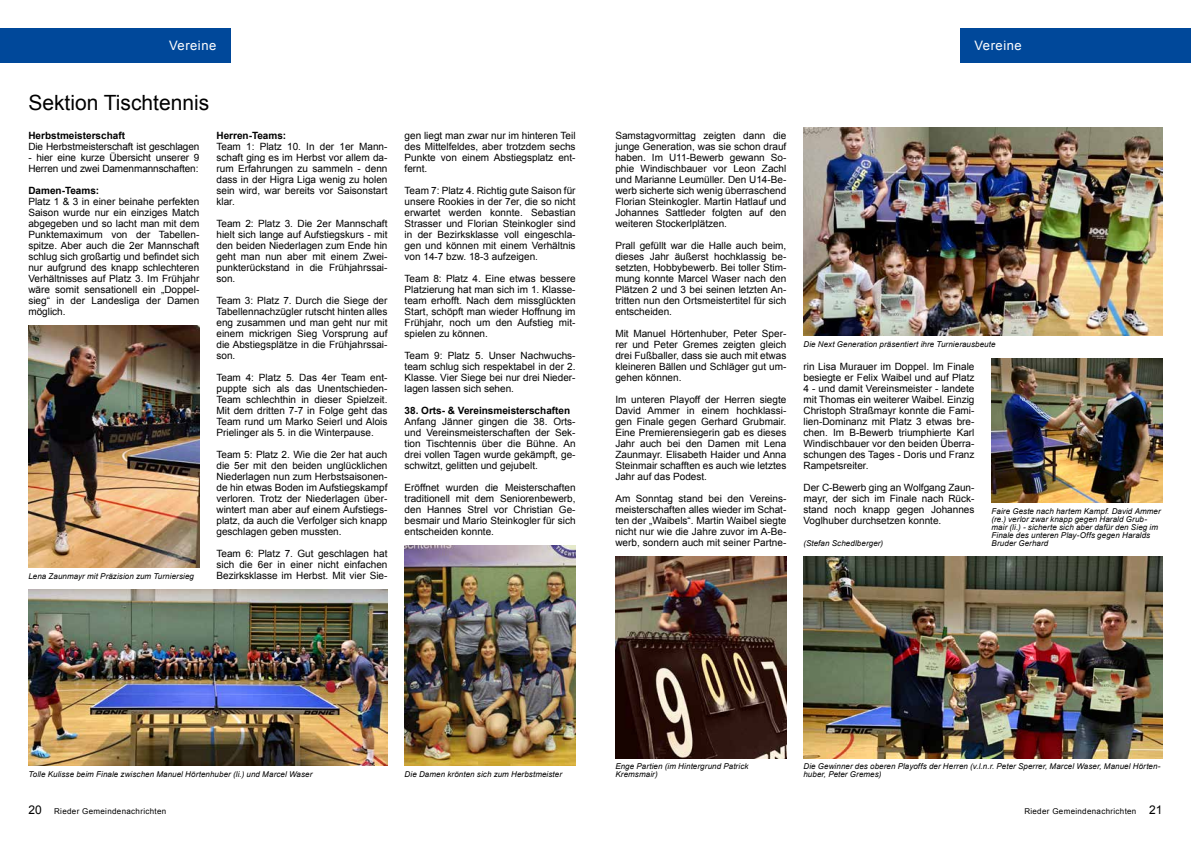
<style>
.page{position:relative;width:1191px;height:842px;background:#fff}
.page>*{position:absolute;margin:0;border:0;box-sizing:border-box;transform-origin:0 0}
.t1{font:21px "Arial";color:#000}
.t2{font:13px "Arial";letter-spacing:.04em;color:#fff}
.t3{font:12px "Arial";color:#000}
.t4{font:10px/11px "Arial";color:#000;text-align:justify}
.t5{font:700 10px "Arial";color:#000}
.t6{font:italic 8px/8px "Arial";letter-spacing:.01em;color:#000}
.t7{font:8px "Arial";letter-spacing:.04em;color:#000}
.s1{font-size:12px}
</style>
<div class="page">
<div style="left:0;top:28px;width:230px;height:34px;background:#00489a"></div>
<div style="left:960px;top:28px;width:231px;height:34px;background:#00489a"></div>
<img style="left:991px;top:358px;width:171px;height:145px">
<img style="left:28px;top:325px;width:171px;height:242px">
<img style="left:615px;top:556px;width:171px;height:202px">
<img style="left:28px;top:589px;width:359px;height:176px">
<img style="left:803px;top:556px;width:359px;height:202px">
<img style="left:404px;top:545px;width:171px;height:220px">
<img style="left:803px;top:127px;width:359px;height:209px">
<h2 class="t2" style="left:169px;top:37px;width:49px">Vereine</h2>
<h2 class="t2" style="left:974px;top:37px;width:49px">Vereine</h2>
<h1 class="t1" style="left:28px;top:89px;width:182px">Sektion Tischtennis</h1>
<p class="t5" style="left:28px;top:128px;width:98px">Herbstmeisterschaft</p>
<p class="t4" style="left:28px;top:141px;width:173px">Die Herbstmeisterschaft ist geschlagen</p>
<p class="t4" style="left:28px;top:152px;width:173px">- hier eine kurze Übersicht unserer 9<br>Herren und zwei Damenmannschaften:</p>
<p class="t5" style="left:28px;top:183px;width:72px">Damen-Teams:</p>
<p class="t4" style="left:28px;top:196px;width:173px">Platz 1 &amp; 3 in einer beinahe perfekten Saison wurde nur ein einziges Match abgegeben und so lacht man mit dem Punktemaximum von der Tabellen&shy;spitze. Aber auch die 2er Mannschaft schlug sich großartig und befindet sich nur aufgrund des knapp schlechteren Verhältnisses auf Platz 3. Im Frühjahr wäre somit sensationell ein „Doppel&shy;sieg“ in der Landesliga der Damen möglich.</p>
<p class="t5" style="left:216px;top:128px;width:71px">Herren-Teams:</p>
<p class="t4" style="left:216px;top:141px;width:173px">Team 1: Platz 10. In der 1er Mann&shy;schaft ging es im Herbst vor allem da&shy;rum Erfahrungen zu sammeln - denn dass in der Higra Liga wenig zu holen sein wird, war bereits vor Saisonstart klar.</p>
<p class="t4" style="left:216px;top:218px;width:173px">Team 2: Platz 3. Die 2er Mannschaft hielt sich lange auf Aufstiegskurs - mit den beiden Niederlagen zum Ende hin geht man nun aber mit einem Zwei&shy;punkterückstand in die Frühjahrssai&shy;son.</p>
<p class="t4" style="left:216px;top:295px;width:173px">Team 3: Platz 7. Durch die Siege der Tabellennachzügler rutscht hinten alles eng zusammen und man geht nur mit einem mickrigen Sieg Vorsprung auf die Abstiegsplätze in die Frühjahrssai&shy;son.</p>
<p class="t4" style="left:216px;top:372px;width:173px">Team 4: Platz 5. Das 4er Team ent&shy;puppte sich als das Unentschieden-Team schlechthin in dieser Spielzeit.<br>Mit dem dritten 7-7 in Folge geht das Team rund um Marko Seierl und Alois Prielinger als 5. in die Winterpause.</p>
<p class="t4" style="left:216px;top:449px;width:173px">Team 5: Platz 2. Wie die 2er hat auch die 5er mit den beiden unglücklichen Niederlagen nun zum Herbstsaisonen&shy;de hin etwas Boden im Aufstiegskampf verloren. Trotz der Niederlagen über&shy;wintert man aber auf einem Aufstiegs&shy;platz, da auch die Verfolger sich knapp geschlagen geben mussten.</p>
<p class="t4" style="left:216px;top:548px;width:173px">Team 6: Platz 7. Gut geschlagen hat sich die 6er in einer nicht einfachen Bezirksklasse im Herbst. Mit vier Sie-</p>
<p class="t6" style="left:28px;top:572px;width:167px">Lena Zaunmayr mit Präzision zum Turniersieg</p>
<p class="t4" style="left:404px;top:130px;width:173px">gen liegt man zwar nur im hinteren Teil des Mittelfeldes, aber trotzdem sechs Punkte von einem Abstiegsplatz ent&shy;fernt.</p>
<p class="t4" style="left:404px;top:185px;width:173px">Team 7: Platz 4. Richtig gute Saison für unsere Rookies in der 7er, die so nicht erwartet werden konnte. Sebastian Strasser und Florian Steinkogler sind in der Bezirksklasse voll eingeschla&shy;gen und können mit einem Verhältnis von 14-7 bzw. 18-3 aufzeigen.</p>
<p class="t4" style="left:404px;top:273px;width:173px">Team 8: Platz 4. Eine etwas bessere Platzierung hat man sich im 1. Klasse&shy;team erhofft. Nach dem missglückten Start, schöpft man wieder Hoffnung im Frühjahr, noch um den Aufstieg mit&shy;spielen zu können.</p>
<p class="t4" style="left:404px;top:350px;width:173px">Team 9: Platz 5. Unser Nachwuchs&shy;team schlug sich respektabel in der 2.<br>Klasse. Vier Siege bei nur drei Nieder&shy;lagen lassen sich sehen.</p>
<p class="t5" style="left:404px;top:403px;width:167px">38. Orts- &amp; Vereinsmeisterschaften</p>
<p class="t4" style="left:404px;top:416px;width:173px">Anfang Jänner gingen die 38. Orts&shy;und Vereinsmeisterschaften der Sek&shy;tion Tischtennis über die Bühne. An drei vollen Tagen wurde gekämpft, ge&shy;schwitzt, gelitten und gejubelt.</p>
<p class="t4" style="left:404px;top:482px;width:173px">Eröffnet wurden die Meisterschaften traditionell mit dem Seniorenbewerb, den Hannes Strel vor Christian Ge&shy;besmair und Mario Steinkogler für sich entscheiden konnte.</p>
<p class="t4" style="left:615px;top:130px;width:173px">Samstagvormittag zeigten dann die junge Generation, was sie schon drauf haben. Im U11-Bewerb gewann So&shy;phie Windischbauer vor Leon Zachl und Marianne Leumüller. Den U14-Be&shy;werb sicherte sich wenig überraschend Florian Steinkogler. Martin Hatlauf und Johannes Sattleder folgten auf den weiteren Stockerlplätzen.</p>
<p class="t4" style="left:615px;top:240px;width:173px">Prall gefüllt war die Halle auch beim, dieses Jahr äußerst hochklassig be&shy;setzten, Hobbybewerb. Bei toller Stim&shy;mung konnte Marcel Waser nach den Plätzen 2 und 3 bei seinen letzten An&shy;tritten nun den Ortsmeistertitel für sich entscheiden.</p>
<p class="t4" style="left:615px;top:328px;width:173px">Mit Manuel Hörtenhuber, Peter Sper&shy;rer und Peter Gremes zeigten gleich drei Fußballer, dass sie auch mit etwas kleineren Bällen und Schläger gut um&shy;gehen können.</p>
<p class="t4" style="left:615px;top:394px;width:173px">Im unteren Playoff der Herren siegte David Ammer in einem hochklassi&shy;gen Finale gegen Gerhard Grubmair.<br>Eine Premierensiegerin gab es dieses Jahr auch bei den Damen mit Lena Zaunmayr. Elisabeth Haider und Anna Steinmair schafften es auch wie letztes Jahr auf das Podest.</p>
<p class="t4" style="left:615px;top:493px;width:173px">Am Sonntag stand bei den Vereins&shy;meisterschaften alles wieder im Schat&shy;ten der „Waibels“. Martin Waibel siegte nicht nur wie die Jahre zuvor im A-Be&shy;werb, sondern auch mit seiner Partne-</p>
<p class="t6" style="left:803px;top:340px;width:194px">Die Next Generation präsentiert ihre Turnierausbeute</p>
<p class="t4" style="left:803px;top:361px;width:173px">rin Lisa Murauer im Doppel. Im Finale besiegte er Felix Waibel und auf Platz 4 - und damit Vereinsmeister - landete mit Thomas ein weiterer Waibel. Einzig Christoph Straßmayr konnte die Fami&shy;lien-Dominanz mit Platz 3 etwas bre&shy;chen. Im B-Bewerb triumphierte Karl Windischbauer vor den beiden Überra&shy;schungen des Tages - Doris und Franz Rampetsreiter.</p>
<p class="t4" style="left:803px;top:482px;width:173px">Der C-Bewerb ging an Wolfgang Zaun&shy;mayr, der sich im Finale nach Rück&shy;stand noch knapp gegen Johannes Voglhuber durchsetzen konnte.</p>
<p class="t6" style="left:803px;top:539px;width:81px">(Stefan Schedlberger)</p>
<p class="t6" style="left:991px;top:507px;width:171px">Faire Geste nach hartem Kampf. David Ammer (re.) verlor zwar knapp gegen Harald Grub&shy;mair (li.) - sicherte sich aber dafür den Sieg im Finale des unteren Play-Offs gegen Haralds Bruder Gerhard</p>
<p class="t6" style="left:28px;top:770px;width:285px">Tolle Kulisse beim Finale zwischen Manuel Hörtenhuber (li.) und Marcel Waser</p>
<p class="t6" style="left:404px;top:770px;width:159px">Die Damen krönten sich zum Herbstmeister</p>
<p class="t6" style="left:615px;top:762px;width:135px">Enge Partien (im Hintergrund Patrick<br>Kremsmair)</p>
<p class="t6" style="left:803px;top:762px;width:358px">Die Gewinner des oberen Playoffs der Herren (v.l.n.r. Peter Sperrer, Marcel Waser, Manuel Hörten&shy;huber, Peter Gremes)</p>
<p class="t3" style="left:28px;top:801px;width:15px">20</p>
<p class="t7" style="left:54px;top:805px;width:114px">Rieder Gemeindenachrichten</p>
<p class="t7" style="left:1024px;top:805px;width:140px">Rieder Gemeindenachrichten <span class="s1">21</span></p>
</div>
